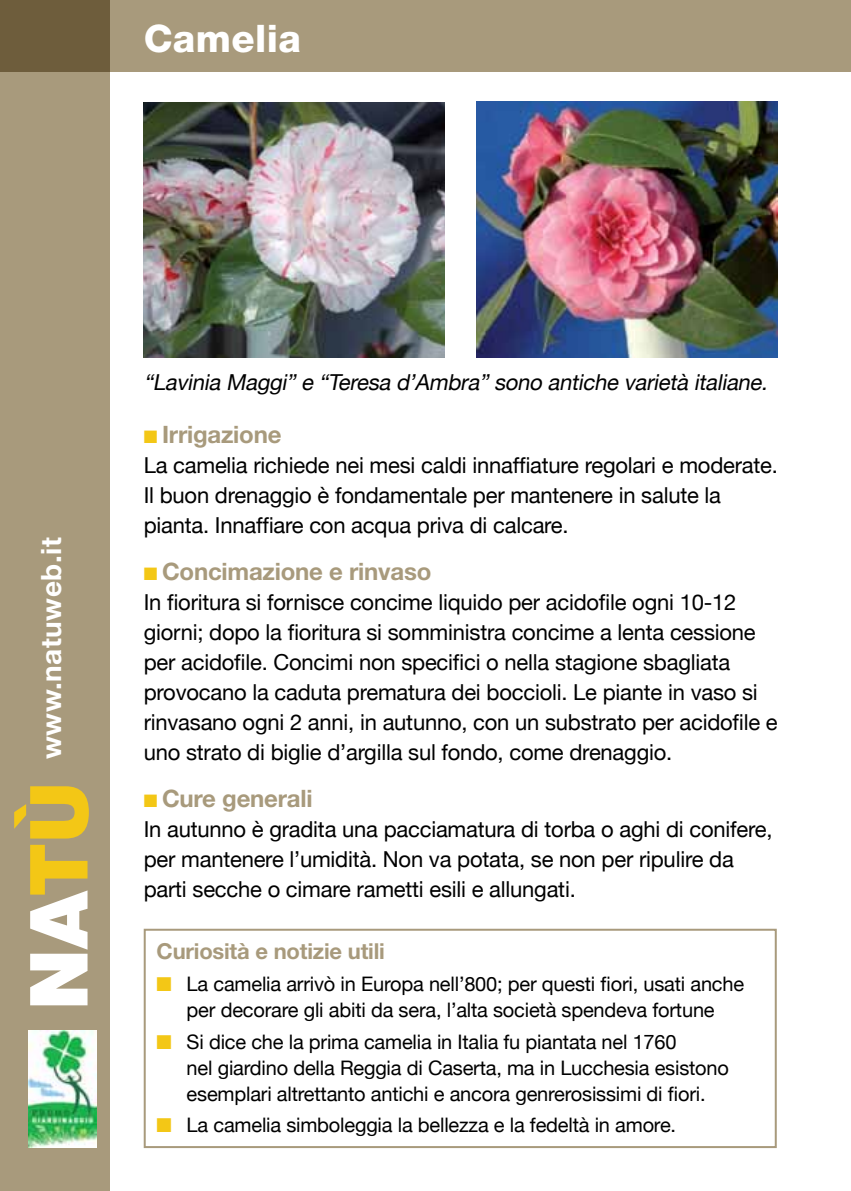
<style>
.page{position:relative;width:851px;height:1191px;background:#fff}
.page>*{position:absolute;margin:0;border:0;box-sizing:border-box;transform-origin:0 0}
.t1{font:800 38px "Helvetica Neue";letter-spacing:.01em;color:#fff}
.t2{font:700 28px "Helvetica Neue";letter-spacing:.02em;color:#fff}
.t3{font:700 24px "Helvetica Neue LT Std";letter-spacing:-.01em;color:#a89a7c}
.t4{font:22px/30px "Helvetica Neue";letter-spacing:-.01em;color:#000}
.t5{font:italic 22px "Helvetica Neue";color:#000}
.t6{font:700 22px "Helvetica Neue LT Std";letter-spacing:-.01em;color:#a89a7c}
.t7{font:20px/26px "Helvetica Neue";letter-spacing:-.01em;color:#000;text-align:center}
.s1{color:#f3c716}
</style>
<div class="page">
<div style="left:144px;top:928px;width:632px;height:220px;border:2px solid #a89a7c"></div>
<div style="left:0;top:0;width:110px;height:1191px;background:#a89a7c"></div>
<svg style="left:14px;top:786px;width:75px;height:219px"></svg>
<img style="left:28px;top:1030px;width:69px;height:117px">
<div style="left:0;top:0;width:850px;height:72px;background:#a89a7c"></div>
<img style="left:144px;top:102px;width:300px;height:255px">
<img style="left:476px;top:102px;width:300px;height:255px">
<h1 class="t1" style="left:144px;top:16px;width:159px">Camelia</h1>
<p class="t2" style="left:34px;top:759px;width:223px;rotate:-90deg">www.natuweb.it</p>
<p class="t5" style="left:144px;top:369px;width:629px">“Lavinia Maggi” e “Teresa d’Ambra” sono antiche varietà italiane.</p>
<p class="t3" style="left:144px;top:419px;width:139px"><span class="s1">■</span> Irrigazione</p>
<p class="t4" style="left:144px;top:450px;width:635px">La camelia richiede nei mesi caldi innaffiature regolari e moderate.<br>Il buon drenaggio è fondamentale per mantenere in salute la pianta. Innaffiare con acqua priva di calcare.</p>
<p class="t3" style="left:144px;top:556px;width:289px"><span class="s1">■</span> Concimazione e rinvaso</p>
<p class="t4" style="left:144px;top:587px;width:635px">In fioritura si fornisce concime liquido per acidofile ogni 10-12 giorni; dopo la fioritura si somministra concime a lenta cessione per acidofile. Concimi non specifici o nella stagione sbagliata provocano la caduta prematura dei boccioli. Le piante in vaso si rinvasano ogni 2 anni, in autunno, con un substrato per acidofile e uno strato di biglie d’argilla sul fondo, come drenaggio.</p>
<p class="t3" style="left:144px;top:783px;width:170px"><span class="s1">■</span> Cure generali</p>
<p class="t4" style="left:144px;top:814px;width:630px">In autunno è gradita una pacciamatura di torba o aghi di conifere, per mantenere l’umidità. Non va potata, se non per ripulire da parti secche o cimare rametti esili e allungati.</p>
<p class="t6" style="left:157px;top:937px;width:230px">Curiosità e notizie utili</p>
<p class="t7" style="left:157px;top:970px;width:589px"><span class="s1">■</span> La camelia arrivò in Europa nell’800; per questi fiori, usati anche per decorare gli abiti da sera, l’alta società spendeva fortune</p>
<p class="t7" style="left:187px;top:1028px;width:543px;text-align:left;text-indent:-30px"><span class="s1">■</span> Si dice che la prima camelia in Italia fu piantata nel 1760<br>nel giardino della Reggia di Caserta, ma in Lucchesia esistono esemplari altrettanto antichi e ancora genrerosissimi di fiori.</p>
<p class="t7" style="left:157px;top:1111px;width:521px"><span class="s1">■</span> La camelia simboleggia la bellezza e la fedeltà in amore.</p>
</div>
